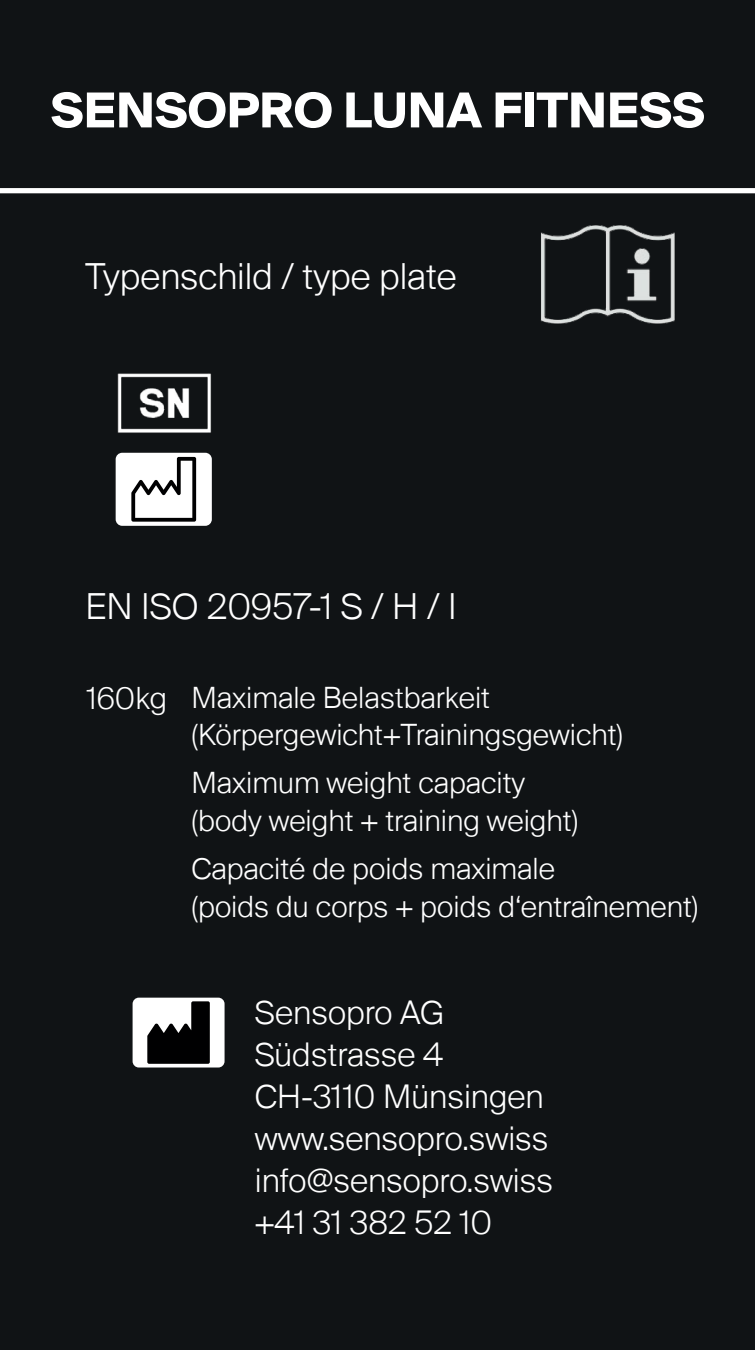
<style>
.page{position:relative;width:755px;height:1350px;background:#fff}
.page>*{position:absolute;margin:0;border:0;box-sizing:border-box;transform-origin:0 0}
.t1{font:700 52.5px "Suisse BP Intl";color:#fff}
.Text{font:300 38.5px "Suisse BP Intl";color:#fff}
.Absatzformat_1{font:300 35px/42px "Suisse BP Intl";color:#fff}
.Text-2{font:300 32.9px "Suisse BP Intl";color:#fff}
.Text-3{font:300 31.5px/37.8px "Suisse BP Intl";color:#fff}
.s1{font-family:"Suisse BP Int'l"}
</style>
<div class="page">
<div style="left:0;top:0;width:754px;height:1349px;background:#101315"></div>
<img style="left:117px;top:373px;width:94px;height:60px">
<div style="left:116px;top:453px;width:96px;height:73px;background:#fff;border-radius:7px"></div>
<svg style="left:131px;top:457px;width:65px;height:64px"></svg>
<div style="left:132px;top:997px;width:92px;height:70px;background:#fff;border-radius:6px"></div>
<svg style="left:147px;top:1001px;width:63px;height:62px"></svg>
<img style="left:540px;top:225px;width:135px;height:99px">
<div style="left:0;top:188px;width:754px;height:5px;background:#fff"></div>
<p class="t1" style="left:51px;top:79px;width:655px">SENSOPRO LUNA <span class="s1">FITNESS</span></p>
<p class="Text" style="left:85px;top:253px;width:372px">Typenschild / type plate</p>
<p class="Text" style="left:85px;top:583px;width:372px">EN ISO 20957-1 S / H / I</p>
<p class="Text-2" style="left:87px;top:678px;width:82px">160kg</p>
<p class="Text-3" style="left:191px;top:677px;width:432px">Maximale Belastbarkeit (Körpergewicht+Trainingsgewicht)</p>
<p class="Text-3" style="left:191px;top:763px;width:388px">Maximum weight capacity (body weight + training weight)</p>
<p class="Text-3" style="left:191px;top:848px;width:508px">Capacité de poids maximale<br>(poids du corps + poids d‘entraînement)</p>
<p class="Absatzformat_1" style="left:254px;top:990px;width:300px">Sensopro AG<br>Südstrasse 4<br>CH-3110 Münsingen www.sensopro.swiss info@sensopro.swiss +41 31 382 52 10</p>
</div>
